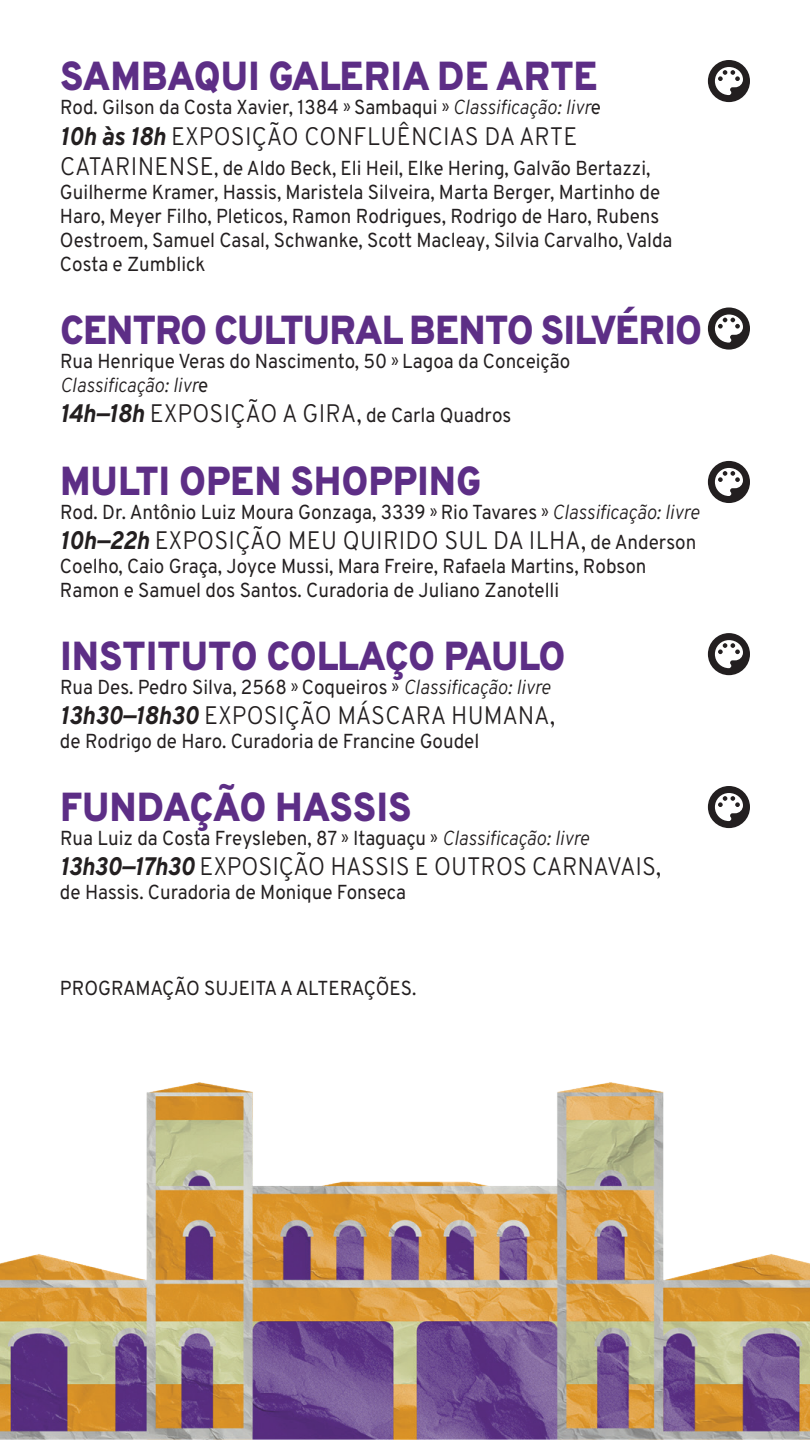
<style>
.page{position:relative;width:810px;height:1440px;background:#fff}
.page>*{position:absolute;margin:0;border:0;box-sizing:border-box;transform-origin:0 0}
.t1{font:800 40.5px "Overpass";letter-spacing:-.005em;color:#5d2e86;scale:.93 1}
.t2{font:300 25.35px "Overpass";color:#231f20;scale:.93 1}
.t3{font:20.25px/24px "Overpass";color:#231f20;scale:.93 1}
.s1{font-size:15px}
.s2{font-weight:300;font-style:italic}
.s3{font-weight:800;font-style:italic}
.s4{font-weight:300;font-size:25.35px}
.s5{font-weight:400;font-size:20.25px}
</style>
<div class="page">
<img style="left:0;top:1082px;width:810px;height:358px">
<div style="left:708px;top:60px;width:42px;height:42px;background:#231f20;border-radius:50%"></div>
<svg style="left:715px;top:67px;width:28px;height:28px"></svg>
<div style="left:708px;top:308px;width:42px;height:42px;background:#231f20;border-radius:50%"></div>
<svg style="left:715px;top:315px;width:28px;height:28px"></svg>
<div style="left:708px;top:461px;width:42px;height:42px;background:#231f20;border-radius:50%"></div>
<svg style="left:715px;top:468px;width:28px;height:28px"></svg>
<div style="left:708px;top:633px;width:42px;height:42px;background:#231f20;border-radius:50%"></div>
<svg style="left:715px;top:640px;width:28px;height:28px"></svg>
<div style="left:708px;top:786px;width:42px;height:42px;background:#231f20;border-radius:50%"></div>
<svg style="left:715px;top:793px;width:28px;height:28px"></svg>
<h1 class="t1" style="left:60px;top:51px;width:580px">SAMBAQUI GALERIA DE ARTE</h1>
<p class="t3" style="left:60px;top:95px;width:583px">Rod. Gilson da Costa Xavier, 1384 <span class="s1">»</span> Sambaqui <span class="s1">»</span> <span class="s2">Classificação: livr</span>e</p>
<p class="t2" style="left:60px;top:121px;width:558px"><span class="s3">10h às 18h</span> EXPOSIÇÃO CONFLUÊNCIAS DA ARTE</p>
<p class="t3" style="left:60px;top:156px;width:660px"><span class="s4">CATARINENSE</span>, de Aldo Beck, Eli Heil, Elke Hering, Galvão Bertazzi, Guilherme Kramer, Hassis, Maristela Silveira, Marta Berger, Martinho de Haro, Meyer Filho, Pleticos, Ramon Rodrigues, Rodrigo de Haro, Rubens Oestroem, Samuel Casal, Schwanke, Scott Macleay, Silvia Carvalho, Valda Costa e Zumblick</p>
<h1 class="t1" style="left:60px;top:304px;width:692px">CENTRO CULTURAL BENTO SILVÉRIO</h1>
<p class="t3" style="left:60px;top:349px;width:550px">Rua Henrique Veras do Nascimento, 50 <span class="s1">»</span> Lagoa da Conceição<br><span class="s2">Classificação: livr</span>e</p>
<p class="t2" style="left:60px;top:398px;width:487px"><span class="s3">14h―18h</span> EXPOSIÇÃO A GIRA, <span class="s5">de Carla Quadros</span></p>
<h1 class="t1" style="left:60px;top:455px;width:454px">MULTI OPEN SHOPPING</h1>
<p class="t3" style="left:60px;top:500px;width:689px">Rod. Dr. Antônio Luiz Moura Gonzaga, 3339 <span class="s1">»</span> Rio Tavares <span class="s1">»</span> <span class="s2">Classificação: livre</span></p>
<p class="t2" style="left:60px;top:525px;width:686px"><span class="s3">10h―22h</span> EXPOSIÇÃO MEU QUIRIDO SUL DA ILHA, <span class="s5">de Anderson</span></p>
<p class="t3" style="left:60px;top:554px;width:632px">Coelho, Caio Graça, Joyce Mussi, Mara Freire, Rafaela Martins, Robson<br>Ramon e Samuel dos Santos. Curadoria de Juliano Zanotelli</p>
<h1 class="t1" style="left:60px;top:630px;width:545px">INSTITUTO COLLAÇO PAULO</h1>
<p class="t3" style="left:60px;top:675px;width:529px">Rua Des. Pedro Silva, 2568 <span class="s1">»</span> Coqueiros <span class="s1">»</span> <span class="s2">Classificação: livre</span></p>
<p class="t2" style="left:60px;top:700px;width:534px"><span class="s3">13h30―18h30</span> EXPOSIÇÃO MÁSCARA HUMANA,</p>
<p class="t3" style="left:60px;top:729px;width:452px">de Rodrigo de Haro. Curadoria de Francine Goudel</p>
<h1 class="t1" style="left:60px;top:781px;width:380px">FUNDAÇÃO HASSIS</h1>
<p class="t3" style="left:60px;top:826px;width:571px">Rua Luiz da Costa Freysleben, 87 <span class="s1">»</span> Itaguaçu <span class="s1">»</span> <span class="s2">Classificação: livre</span></p>
<p class="t2" style="left:60px;top:851px;width:648px"><span class="s3">13h30―17h30</span> EXPOSIÇÃO HASSIS E OUTROS CARNAVAIS,</p>
<p class="t3" style="left:60px;top:880px;width:374px">de Hassis. Curadoria de Monique Fonseca</p>
<p class="t3" style="left:60px;top:976px;width:385px">PROGRAMAÇÃO SUJEITA A ALTERAÇÕES.</p>
</div>
